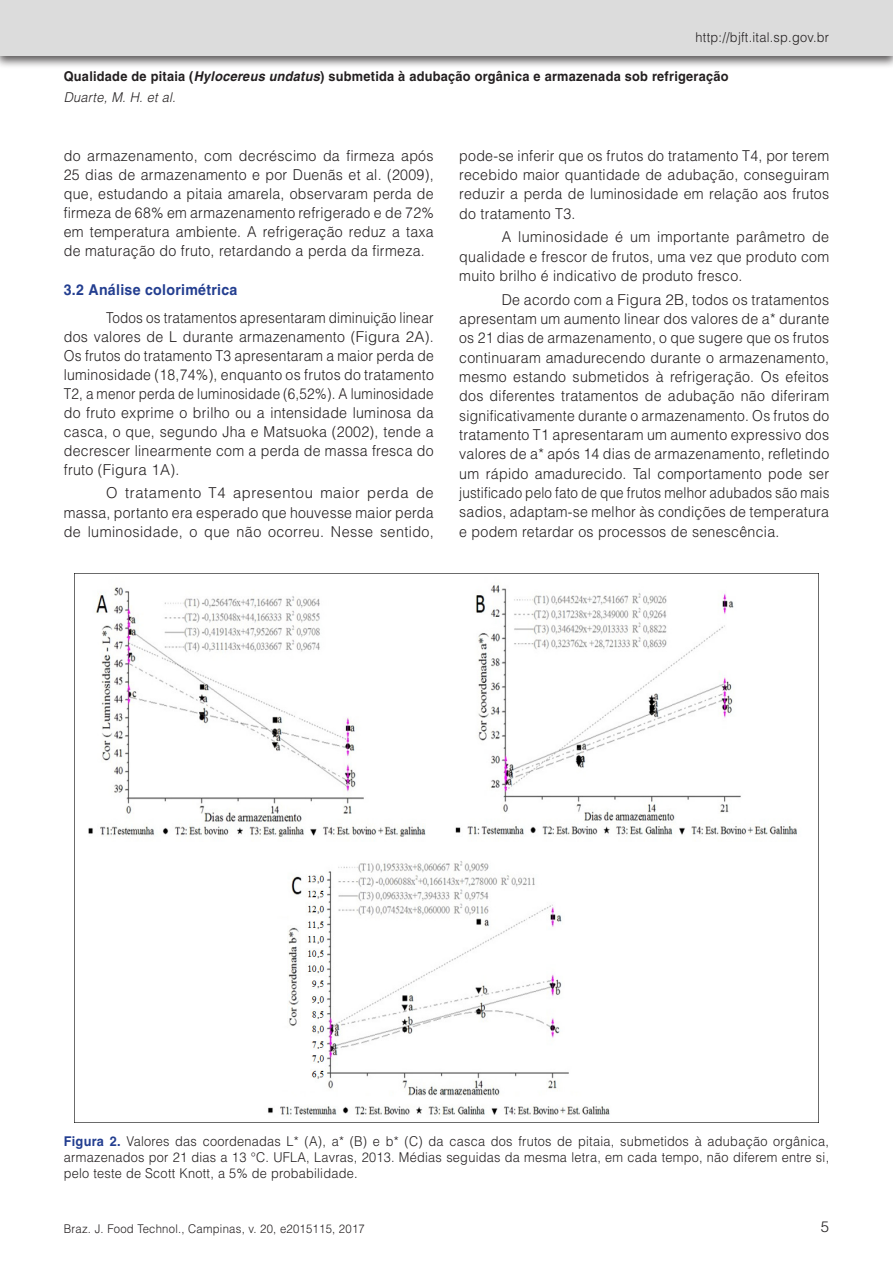
<style>
.page{position:relative;width:893px;height:1263px;background:#fff}
.page>*{position:absolute;margin:0;border:0;box-sizing:border-box;transform-origin:0 0}
.Paragraph{font:300 15px/19.4px "Helvetica";letter-spacing:.02em;color:#231f20;text-align:justify;scale:.94 1}
.Paragraph-2{font:300 15px/19px "Helvetica";letter-spacing:.02em;color:#231f20;text-align:justify;scale:.9 1}
.Paragraph-3{font:300 15px/19px "Helvetica";letter-spacing:.02em;color:#231f20;text-align:justify;scale:.95 1}
.Paragraph-4{font:300 15px/19px "Helvetica";letter-spacing:.02em;color:#231f20;text-align:justify}
.Paragraph-5{font:300 15px/19.4px "Helvetica";letter-spacing:.02em;color:#231f20;text-align:justify;scale:.96 1}
.Heading2{font:700 15px "Helvetica";letter-spacing:.02em;color:#233e90;scale:.94 1}
.FigureCaption{font:300 13.5px/16.2px "Helvetica";letter-spacing:.02em;color:#231f20;text-align:justify;scale:.94 1}
.t1{font:700 13.5px/20.4px "Helvetica";letter-spacing:.02em;color:#231f20;scale:.94 1}
.t2{font:300 12px "Helvetica";letter-spacing:.02em;color:#231f20;scale:.94 1}
.s1{font-style:italic}
.s2{font-weight:300;font-style:italic}
.s3{font-weight:700;color:#233e90}
</style>
<div class="page">
<div style="left:0;top:0;width:893px;height:69px;background:#231f20;opacity:.75"></div>
<div style="left:0;top:0;width:893px;height:56px;background:#dcdcdc"></div>
<img style="left:75px;top:573px;width:743px;height:542px">
<p class="FigureCaption" style="left:696px;top:29px;width:144px">http://bjft.ital.sp.gov.br</p>
<p class="t1" style="left:64px;top:66px;width:709px">Qualidade de pitaia (<span class="s1">Hylocereus undatus</span>) submetida à adubação orgânica e armazenada sob refrigeração<br><span class="s2">Duarte, M. H. et al.</span></p>
<p class="Paragraph-3" style="left:64px;top:146px;width:391px">do armazenamento, com decréscimo da firmeza após 25 dias de armazenamento e por Duenãs et al. (2009), que, estudando a pitaia amarela, observaram perda de firmeza de 68% em armazenamento refrigerado e de 72% em temperatura ambiente. A refrigeração reduz a taxa de maturação do fruto, retardando a perda da firmeza.</p>
<p class="Heading2" style="left:64px;top:281px;width:186px">3.2 Análise colorimétrica</p>
<p class="Paragraph-2" style="left:64px;top:308px;width:413px;text-indent:43px">Todos os tratamentos apresentaram diminuição linear dos valores de L durante armazenamento (Figura 2A).<br>Os frutos do tratamento T3 apresentaram a maior perda de luminosidade (18,74%), enquanto os frutos do tratamento T2, a menor perda de luminosidade (6,52%). A luminosidade do fruto exprime o brilho ou a intensidade luminosa da casca, o que, segundo Jha e Matsuoka (2002), tende a decrescer linearmente com a perda de massa fresca do fruto (Figura 1A).</p>
<p class="Paragraph-4" style="left:64px;top:483px;width:372px;text-indent:43px">O tratamento T4 apresentou maior perda de massa, portanto era esperado que houvesse maior perda de luminosidade, o que não ocorreu. Nesse sentido,</p>
<p class="Paragraph" style="left:459px;top:146px;width:395px">pode-se inferir que os frutos do tratamento T4, por terem recebido maior quantidade de adubação, conseguiram reduzir a perda de luminosidade em relação aos frutos do tratamento T3.</p>
<p class="Paragraph-5" style="left:459px;top:227px;width:387px;text-indent:43px">A luminosidade é um importante parâmetro de qualidade e frescor de frutos, uma vez que produto com muito brilho é indicativo de produto fresco.</p>
<p class="Paragraph" style="left:459px;top:289px;width:395px;text-indent:43px">De acordo com a Figura 2B, todos os tratamentos apresentam um aumento linear dos valores de a* durante os 21 dias de armazenamento, o que sugere que os frutos continuaram amadurecendo durante o armazenamento, mesmo estando submetidos à refrigeração. Os efeitos dos diferentes tratamentos de adubação não diferiram significativamente durante o armazenamento. Os frutos do tratamento T1 apresentaram um aumento expressivo dos valores de a* após 14 dias de armazenamento, refletindo um rápido amadurecido. Tal comportamento pode ser justificado pelo fato de que frutos melhor adubados são mais sadios, adaptam-se melhor às condições de temperatura e podem retardar os processos de senescência.</p>
<p class="FigureCaption" style="left:64px;top:1132px;width:816px"><span class="s3">Figura 2.</span> Valores das coordenadas L* (A), a* (B) e b* (C) da casca dos frutos de pitaia, submetidos à adubação orgânica, armazenados por 21 dias a 13 °C. UFLA, Lavras, 2013. Médias seguidas da mesma letra, em cada tempo, não diferem entre si, pelo teste de Scott Knott, a 5% de probabilidade.</p>
<p class="t2" style="left:64px;top:1221px;width:322px">Braz. J. Food Technol., Campinas, v. 20, e2015115, 2017</p>
<p class="Paragraph-4" style="left:821px;top:1217px;width:10px">5</p>
</div>
